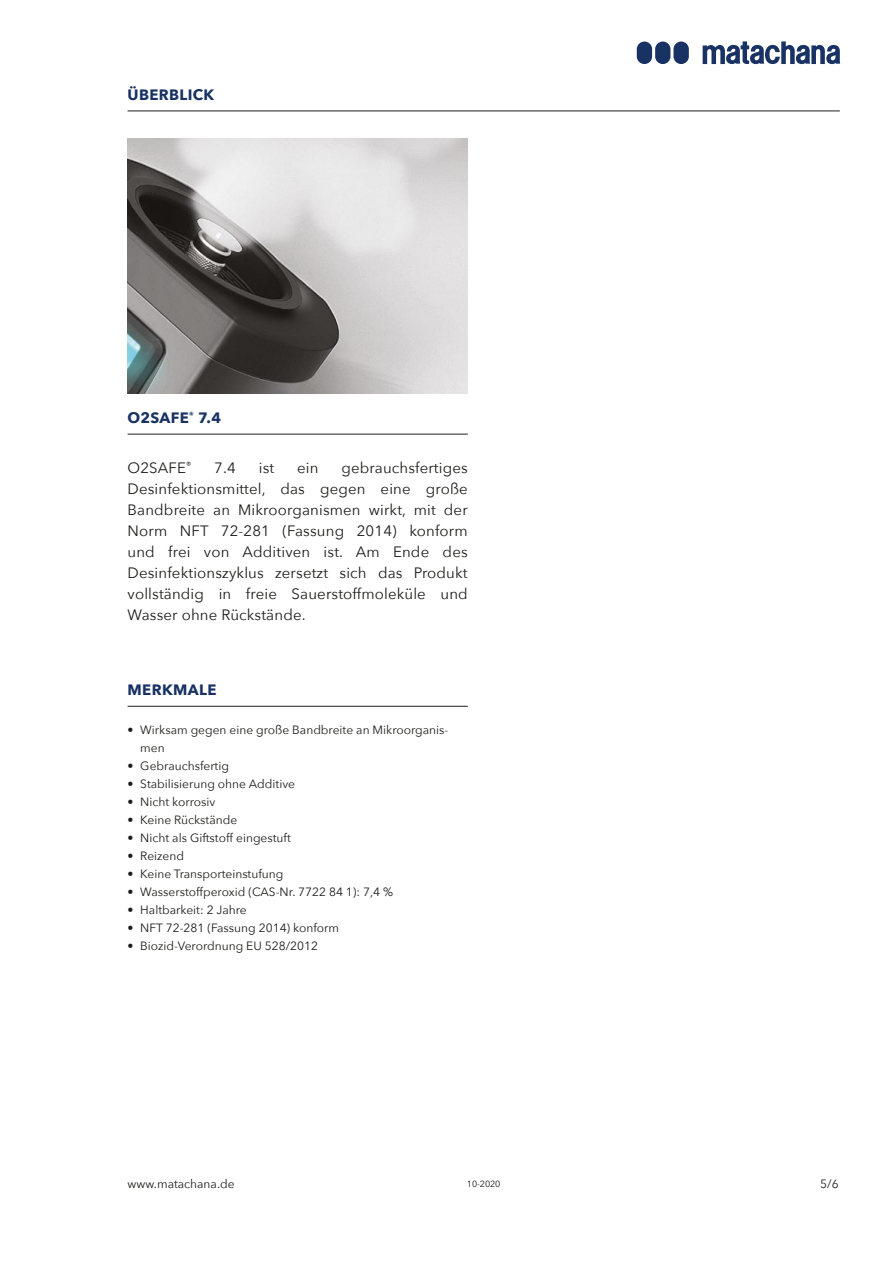
<style>
.page{position:relative;width:893px;height:1263px;background:#fff}
.page>*{position:absolute;margin:0;border:0;box-sizing:border-box;transform-origin:0 0}
.t1{font:15px/21px "Avenir Next";letter-spacing:.01em;color:#1d1d1b;text-align:justify}
.t2{font:700 15px "Avenir Next";letter-spacing:.025em;color:#183264}
.t3{font:12px/18px "Avenir Next";color:#1d1d1b}
.t4{font:9px "Avenir Next";letter-spacing:-.01em;color:#1d1d1b}
</style>
<div class="page">
<hr style="left:128px;top:111px;width:712px;height:1px;background:#1d1d1b">
<hr style="left:128px;top:434px;width:340px;height:1px;background:#1d1d1b">
<hr style="left:128px;top:706px;width:340px;height:1px;background:#1d1d1b">
<img style="left:128px;top:138px;width:340px;height:255px">
<div style="left:673px;top:42px;width:16px;height:22px;background:#183264;border-radius:8px"></div>
<div style="left:655px;top:42px;width:15px;height:22px;background:#183264;border-radius:8px"></div>
<div style="left:637px;top:42px;width:15px;height:22px;background:#183264;border-radius:8px"></div>
<svg style="left:703px;top:41px;width:137px;height:23px"></svg>
<p class="t2" style="left:128px;top:82px;width:88px">ÜBERBLICK</p>
<p class="t2" style="left:128px;top:405px;width:95px">O2SAFE<sup>®</sup> 7.4</p>
<p class="t1" style="left:128px;top:456px;width:65px">O2SAFE<sup>®</sup></p>
<p class="t1" style="left:214px;top:456px;width:23px">7.4</p>
<p class="t1" style="left:259px;top:456px;width:17px">ist</p>
<p class="t1" style="left:297px;top:456px;width:23px">ein</p>
<p class="t1" style="left:128px;top:456px;width:342px;text-indent:214px">gebrauchsfertiges Desinfektionsmittel, das gegen eine große Bandbreite an Mikroorganismen wirkt, mit der Norm NFT 72-281 (Fassung 2014) konform und frei von Additiven ist. Am Ende des Desinfektionszyklus zersetzt sich das Produkt vollständig in freie Sauerstoffmoleküle und Wasser ohne Rückstände.</p>
<p class="t2" style="left:128px;top:677px;width:90px">MERKMALE</p>
<p class="t3" style="left:140px;top:721px;width:310px;text-indent:-13px">• Wirksam gegen eine große Bandbreite an Mikroorganis&shy;men</p>
<p class="t3" style="left:128px;top:757px;width:103px">• Gebrauchsfertig</p>
<p class="t3" style="left:128px;top:775px;width:169px">• Stabilisierung ohne Additive</p>
<p class="t3" style="left:128px;top:793px;width:89px">• Nicht korrosiv</p>
<p class="t3" style="left:128px;top:811px;width:111px">• Keine Rückstände</p>
<p class="t3" style="left:128px;top:829px;width:165px">• Nicht als Giftstoff eingestuft</p>
<p class="t3" style="left:128px;top:847px;width:58px">• Reizend</p>
<p class="t3" style="left:128px;top:865px;width:157px">• Keine Transporteinstufung</p>
<p class="t3" style="left:128px;top:883px;width:267px">• Wasserstoffperoxid (CAS-Nr. 7722 84 1): 7,4 %</p>
<p class="t3" style="left:128px;top:901px;width:121px">• Haltbarkeit: 2 Jahre</p>
<p class="t3" style="left:128px;top:919px;width:213px">• NFT 72-281 (Fassung 2014) konform</p>
<p class="t3" style="left:128px;top:937px;width:192px">• Biozid-Verordnung EU 528/2012</p>
<p class="t3" style="left:128px;top:1174px;width:109px">www.matachana.de</p>
<p class="t3" style="left:820px;top:1174px;width:20px">5/6</p>
<p class="t4" style="left:467px;top:1176px;width:35px">10-2020</p>
</div>
